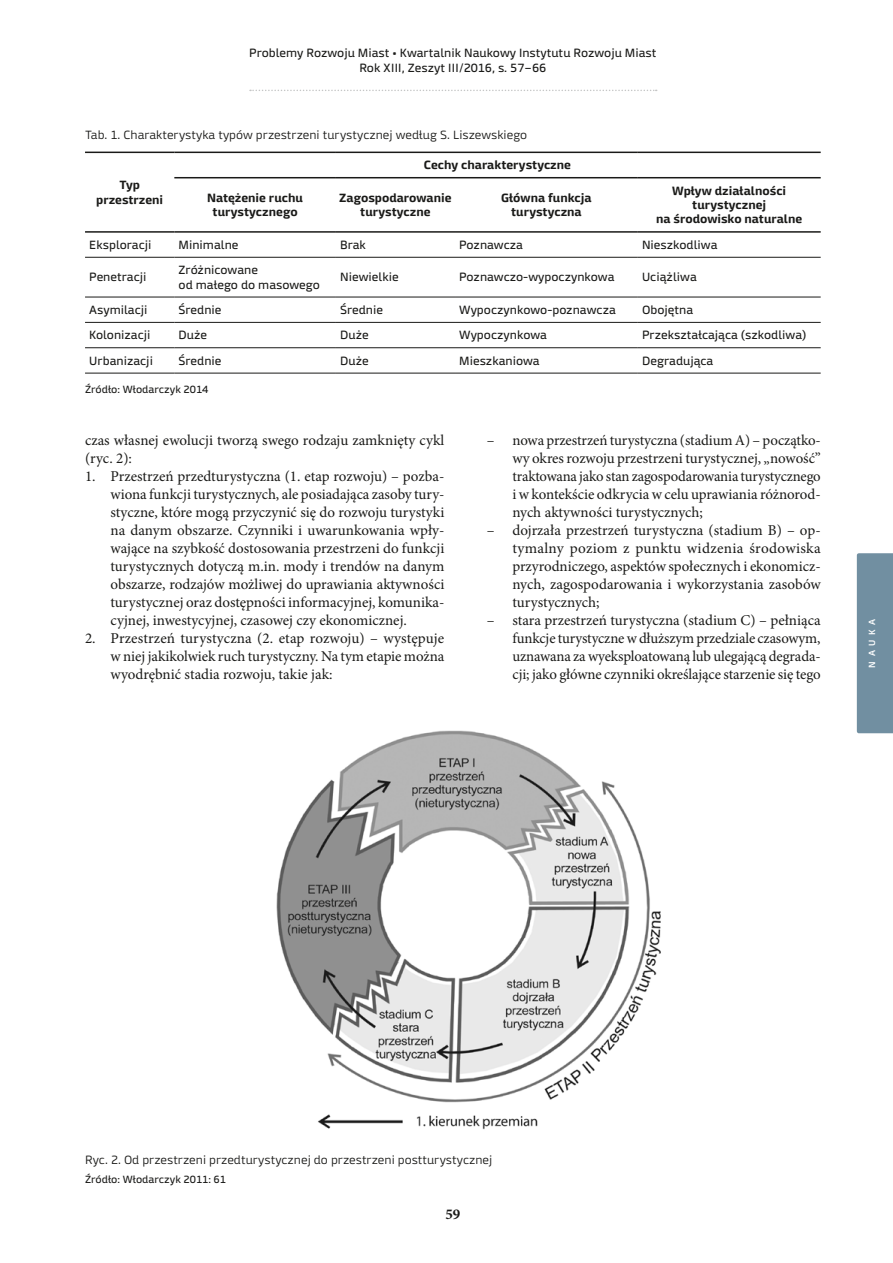
<style>
.page{position:relative;width:893px;height:1263px;background:#fff}
.page>*{position:absolute;margin:0;border:0;box-sizing:border-box;transform-origin:0 0}
.t1{font:15px/18px "Minion Pro";color:#1a1a18;text-align:justify}
.t2{font:700 15px "Minion Pro";color:#1a1a18}
.t3{font:12px/14.4px "Mangerica";color:#1a1a18}
.t4{font:700 12px/14.4px "Mangerica";color:#1a1a18;text-align:center}
.t5{font:300 12px "Mangerica";color:#1a1a18}
.t6{font:10.5px "Mangerica";color:#1a1a18}
.t7{font:600 9px "Mangerica";letter-spacing:.51em;color:#fff}
</style>
<div class="page">
<div style="left:857px;top:553px;width:36px;height:180px;background:#718fa1"></div>
<hr style="left:174px;top:177px;width:162px;height:1px;background:#1a1a18">
<hr style="left:336px;top:177px;width:119px;height:1px;background:#1a1a18">
<hr style="left:455px;top:177px;width:183px;height:1px;background:#1a1a18">
<hr style="left:638px;top:177px;width:183px;height:1px;background:#1a1a18">
<hr style="left:85px;top:257px;width:89px;height:1px;background:#1a1a18">
<hr style="left:174px;top:257px;width:162px;height:1px;background:#1a1a18">
<hr style="left:336px;top:257px;width:119px;height:1px;background:#1a1a18">
<hr style="left:455px;top:257px;width:183px;height:1px;background:#1a1a18">
<hr style="left:638px;top:257px;width:183px;height:1px;background:#1a1a18">
<hr style="left:85px;top:297px;width:89px;height:1px;background:#1a1a18">
<hr style="left:174px;top:297px;width:162px;height:1px;background:#1a1a18">
<hr style="left:336px;top:297px;width:119px;height:1px;background:#1a1a18">
<hr style="left:455px;top:297px;width:183px;height:1px;background:#1a1a18">
<hr style="left:638px;top:297px;width:183px;height:1px;background:#1a1a18">
<hr style="left:85px;top:322px;width:89px;height:1px;background:#1a1a18">
<hr style="left:174px;top:322px;width:162px;height:1px;background:#1a1a18">
<hr style="left:336px;top:322px;width:119px;height:1px;background:#1a1a18">
<hr style="left:455px;top:322px;width:183px;height:1px;background:#1a1a18">
<hr style="left:638px;top:322px;width:183px;height:1px;background:#1a1a18">
<hr style="left:85px;top:347px;width:89px;height:1px;background:#1a1a18">
<hr style="left:174px;top:347px;width:162px;height:1px;background:#1a1a18">
<hr style="left:336px;top:347px;width:119px;height:1px;background:#1a1a18">
<hr style="left:455px;top:347px;width:183px;height:1px;background:#1a1a18">
<hr style="left:638px;top:347px;width:183px;height:1px;background:#1a1a18">
<hr style="left:85px;top:373px;width:89px;height:1px;background:#1a1a18">
<hr style="left:174px;top:373px;width:162px;height:1px;background:#1a1a18">
<hr style="left:336px;top:373px;width:119px;height:1px;background:#1a1a18">
<hr style="left:455px;top:373px;width:183px;height:1px;background:#1a1a18">
<hr style="left:638px;top:373px;width:183px;height:1px;background:#1a1a18">
<hr style="left:85px;top:152px;width:89px;height:1px;background:#1a1a18">
<hr style="left:174px;top:152px;width:162px;height:1px;background:#1a1a18">
<hr style="left:336px;top:152px;width:119px;height:1px;background:#1a1a18">
<hr style="left:455px;top:152px;width:183px;height:1px;background:#1a1a18">
<hr style="left:638px;top:152px;width:183px;height:1px;background:#1a1a18">
<hr style="left:85px;top:231px;width:89px;height:2px;background:#1a1a18">
<hr style="left:174px;top:231px;width:162px;height:2px;background:#1a1a18">
<hr style="left:336px;top:231px;width:119px;height:2px;background:#1a1a18">
<hr style="left:455px;top:231px;width:183px;height:2px;background:#1a1a18">
<hr style="left:638px;top:231px;width:183px;height:2px;background:#1a1a18">
<img style="left:276px;top:730px;width:385px;height:400px">
<svg style="left:250px;top:90px;width:407px;height:1px"></svg>
<p class="t3" style="left:249px;top:46px;width:409px;text-align:center">Problemy Rozwoju Miast • Kwartalnik Naukowy Instytutu Rozwoju Miast<br>Rok XIII, Zeszyt III/2016, s. 57–66</p>
<p class="t5" style="left:85px;top:128px;width:444px">Tab. 1. Charakterystyka typów przestrzeni turystycznej według S. Liszewskiego</p>
<p class="t4" style="left:96px;top:178px;width:69px">Typ przestrzeni</p>
<p class="t4" style="left:424px;top:158px;width:149px">Cechy charakterystyczne</p>
<p class="t4" style="left:207px;top:191px;width:97px">Natężenie ruchu turystycznego</p>
<p class="t4" style="left:339px;top:191px;width:114px">Zagospodarowanie turystyczne</p>
<p class="t4" style="left:501px;top:191px;width:92px">Główna funkcja turystyczna</p>
<p class="t4" style="left:656px;top:183px;width:148px">Wpływ działalności turystycznej<br>na środowisko naturalne</p>
<p class="t3" style="left:89px;top:237px;width:64px">Eksploracji</p>
<p class="t3" style="left:179px;top:237px;width:61px">Minimalne</p>
<p class="t3" style="left:340px;top:237px;width:27px">Brak</p>
<p class="t3" style="left:459px;top:237px;width:65px">Poznawcza</p>
<p class="t3" style="left:642px;top:237px;width:77px">Nieszkodliwa</p>
<p class="t3" style="left:89px;top:270px;width:59px">Penetracji</p>
<p class="t3" style="left:179px;top:263px;width:143px">Zróżnicowane<br>od małego do masowego</p>
<p class="t3" style="left:340px;top:270px;width:60px">Niewielkie</p>
<p class="t3" style="left:459px;top:270px;width:157px">Poznawczo-wypoczynkowa</p>
<p class="t3" style="left:642px;top:270px;width:56px">Uciążliwa</p>
<p class="t3" style="left:89px;top:303px;width:60px">Asymilacji</p>
<p class="t3" style="left:179px;top:303px;width:44px">Średnie</p>
<p class="t3" style="left:340px;top:303px;width:44px">Średnie</p>
<p class="t3" style="left:459px;top:303px;width:158px">Wypoczynkowo-poznawcza</p>
<p class="t3" style="left:642px;top:303px;width:53px">Obojętna</p>
<p class="t3" style="left:89px;top:328px;width:63px">Kolonizacji</p>
<p class="t3" style="left:179px;top:328px;width:30px">Duże</p>
<p class="t3" style="left:340px;top:328px;width:30px">Duże</p>
<p class="t3" style="left:459px;top:328px;width:89px">Wypoczynkowa</p>
<p class="t3" style="left:642px;top:328px;width:166px">Przekształcająca (szkodliwa)</p>
<p class="t3" style="left:89px;top:353px;width:65px">Urbanizacji</p>
<p class="t3" style="left:179px;top:353px;width:44px">Średnie</p>
<p class="t3" style="left:340px;top:353px;width:30px">Duże</p>
<p class="t3" style="left:459px;top:353px;width:82px">Mieszkaniowa</p>
<p class="t3" style="left:642px;top:353px;width:73px">Degradująca</p>
<p class="t6" style="left:85px;top:383px;width:125px">Źródło: Włodarczyk 2014</p>
<p class="t1" style="left:85px;top:431px;width:361px">czas własnej ewolucji tworzą swego rodzaju zamknięty cykl (ryc. 2):</p>
<p class="t1" style="left:111px;top:467px;width:335px;text-indent:-26px">1. Przestrzeń przedturystyczna (1. etap rozwoju) – pozba&shy;wiona funkcji turystycznych, ale posiadająca zasoby tury&shy;styczne, które mogą przyczynić się do rozwoju turystyki na danym obszarze. Czynniki i uwarunkowania wpły&shy;wające na szybkość dostosowania przestrzeni do funkcji turystycznych dotyczą m.in. mody i trendów na danym obszarze, rodzajów możliwej do uprawiania aktywności turystycznej oraz dostępności informacyjnej, komunika&shy;cyjnej, inwestycyjnej, czasowej czy ekonomicznej.</p>
<p class="t1" style="left:111px;top:629px;width:335px;text-indent:-26px">2. Przestrzeń turystyczna (2. etap rozwoju) – występuje w niej jakikolwiek ruch turystyczny. Na tym etapie można wyodrębnić stadia rozwoju, takie jak:</p>
<p class="t1" style="left:512px;top:431px;width:310px;text-indent:-26px">– nowa przestrzeń turystyczna (stadium A) – początko&shy;wy okres rozwoju przestrzeni turystycznej, „nowość” traktowana jako stan zagospodarowania turystycznego i w kontekście odkrycia w celu uprawiania różnorod&shy;nych aktywności turystycznych;</p>
<p class="t1" style="left:512px;top:521px;width:310px;text-indent:-26px">– dojrzała przestrzeń turystyczna (stadium B) – op&shy;tymalny poziom z punktu widzenia środowiska przyrodniczego, aspektów społecznych i ekonomicz&shy;nych, zagospodarowania i wykorzystania zasobów turystycznych;</p>
<p class="t1" style="left:512px;top:611px;width:310px;text-indent:-26px">– stara przestrzeń turystyczna (stadium C) – pełniąca funkcje turystyczne w dłuższym przedziale czasowym, uznawana za wyeksploatowaną lub ulegającą degrada&shy;cji; jako główne czynniki określające starzenie się tego</p>
<p class="t7" style="left:866px;top:668px;width:50px;rotate:-90deg">NAUKA</p>
<p class="t5" style="left:85px;top:1153px;width:409px">Ryc. 2. Od przestrzeni przedturystycznej do przestrzeni postturystycznej</p>
<p class="t6" style="left:85px;top:1173px;width:142px">Źródło: Włodarczyk 2011: 61</p>
<p class="t2" style="left:445px;top:1204px;width:16px">59</p>
</div>
